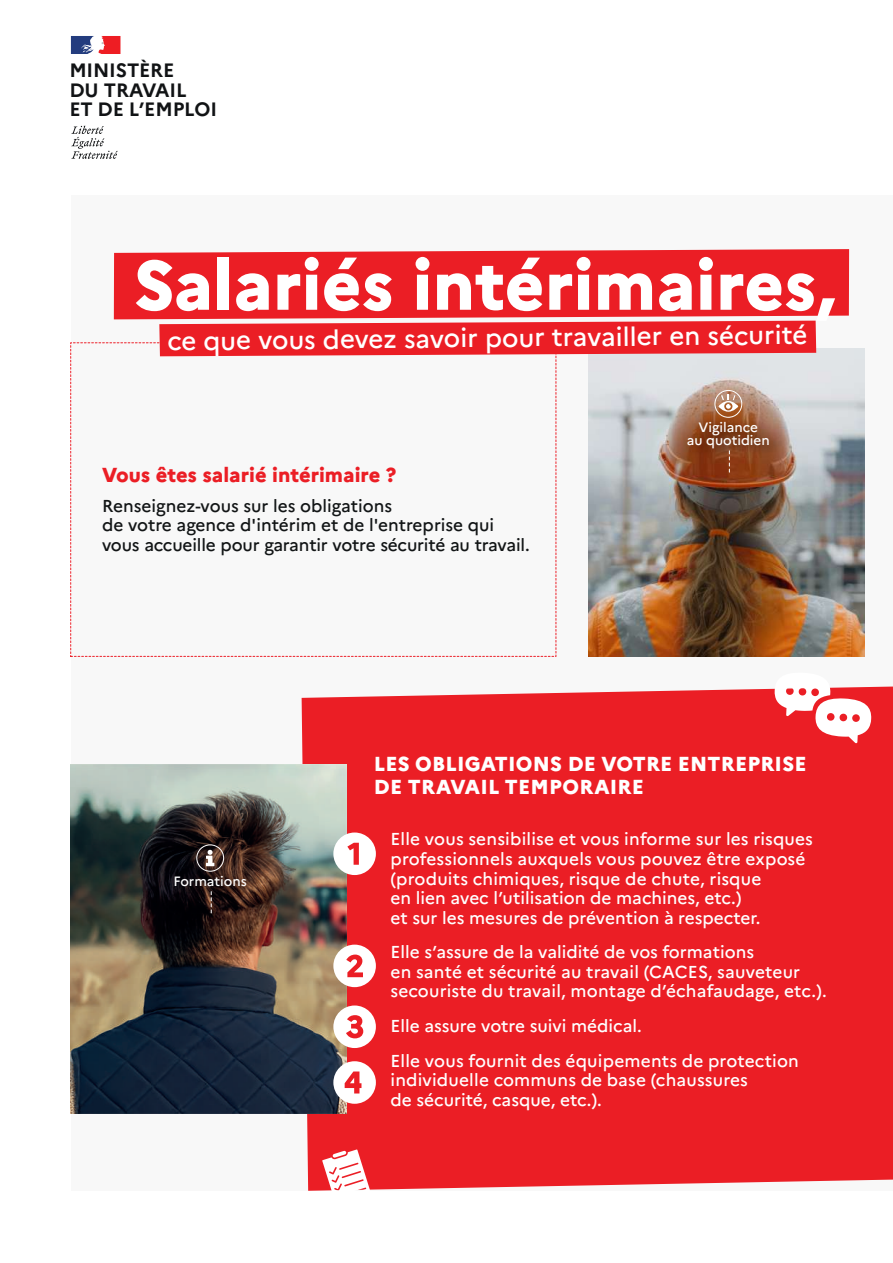
<style>
.page{position:relative;width:893px;height:1263px;background:#fff}
.page>*{position:absolute;margin:0;border:0;box-sizing:border-box;transform-origin:0 0}
.t1{font:800 69.6px "Marianne";color:#fff}
.t2{font:500 25.95px "Marianne";color:#fff}
.t3{font:800 20.25px/22.5px "Marianne";letter-spacing:.01em;color:#fff}
.t4{font:800 20.25px "Marianne";color:#eb1e25}
.t5{font:700 19.35px/19.8px "Marianne";letter-spacing:-.01em;color:#111315}
.t6{font:500 17.25px/19.6px "Marianne";letter-spacing:.005em;color:#fff}
.t7{font:500 17.25px/19.6px "Marianne";letter-spacing:-.005em;color:#121516}
.t8{font:500 13.5px/13.2px "Marianne";color:#fff;text-align:center}
</style>
<div class="page">
<div style="left:71px;top:195px;width:822px;height:996px;background:#f8f8f8"></div>
<div style="left:302px;top:686px;width:591px;height:505px;background:#eb1e25"></div>
<svg style="left:71px;top:126px;width:47px;height:33px"></svg>
<svg style="left:71px;top:36px;width:49px;height:18px"></svg>
<svg style="left:774px;top:686px;width:98px;height:57px"></svg>
<svg style="left:322px;top:1149px;width:49px;height:42px"></svg>
<img style="left:71px;top:764px;width:276px;height:349px">
<svg style="left:333px;top:832px;width:43px;height:43px"></svg>
<svg style="left:333px;top:945px;width:43px;height:42px"></svg>
<svg style="left:333px;top:1005px;width:43px;height:43px"></svg>
<svg style="left:333px;top:1061px;width:43px;height:43px"></svg>
<div style="left:196px;top:844px;width:28px;height:28px;border:1px solid #fff;border-radius:50%"></div>
<svg style="left:206px;top:850px;width:8px;height:10px"></svg>
<img style="left:150px;top:860px;width:126px;height:48px">
<svg style="left:211px;top:892px;width:1px;height:22px"></svg>
<img style="left:589px;top:349px;width:276px;height:307px">
<img style="left:668px;top:406px;width:126px;height:65px">
<svg style="left:729px;top:451px;width:1px;height:22px"></svg>
<div style="left:714px;top:390px;width:28px;height:28px;border:1px solid #fff;border-radius:50%"></div>
<svg style="left:718px;top:394px;width:20px;height:18px"></svg>
<div style="left:114px;top:249px;width:735px;height:70px;background:#eb1e25"></div>
<svg style="left:159px;top:321px;width:657px;height:35px;background:#eb2f36"></svg>
<p class="t5" style="left:69px;top:60px;width:149px">MINISTÈRE<br>DU TRAVAIL<br>ET DE L’EMPLOI</p>
<h1 class="t1" style="left:134px;top:242px;width:703px">Salariés intérimaires,</h1>
<h2 class="t2" style="left:167px;top:328px;width:642px;rotate:-1deg">ce que vous devez savoir pour travailler en sécurité</h2>
<p class="t4" style="left:102px;top:462px;width:296px">Vous êtes salarié intérimaire ?</p>
<p class="t7" style="left:102px;top:495px;width:429px">Renseignez-vous sur les obligations<br>de votre agence d'intérim et de l'entreprise qui vous accueille pour garantir votre sécurité au travail.</p>
<p class="t8" style="left:687px;top:420px;width:85px">Vigilance<br>au quotidien</p>
<p class="t8" style="left:173px;top:874px;width:75px">Formations</p>
<p class="t3" style="left:374px;top:752px;width:434px">LES OBLIGATIONS DE VOTRE ENTREPRISE<br>DE TRAVAIL TEMPORAIRE</p>
<p class="t6" style="left:390px;top:829px;width:424px">Elle vous sensibilise et vous informe sur les risques professionnels auxquels vous pouvez être exposé (produits chimiques, risque de chute, risque<br>en lien avec l’utilisation de machines, etc.)<br>et sur les mesures de prévention à respecter.</p>
<p class="t6" style="left:390px;top:942px;width:438px">Elle s’assure de la validité de vos formations<br>en santé et sécurité au travail (CACES, sauveteur secouriste du travail, montage d’échafaudage, etc.).</p>
<p class="t6" style="left:390px;top:1008px;width:410px;line-height:34.7px">Elle assure votre suivi médical.<br>Elle vous fournit des équipements de protection</p>
<p class="t6" style="left:390px;top:1070px;width:359px">individuelle communs de base (chaussures de sécurité, casque, etc.).</p>
</div>
